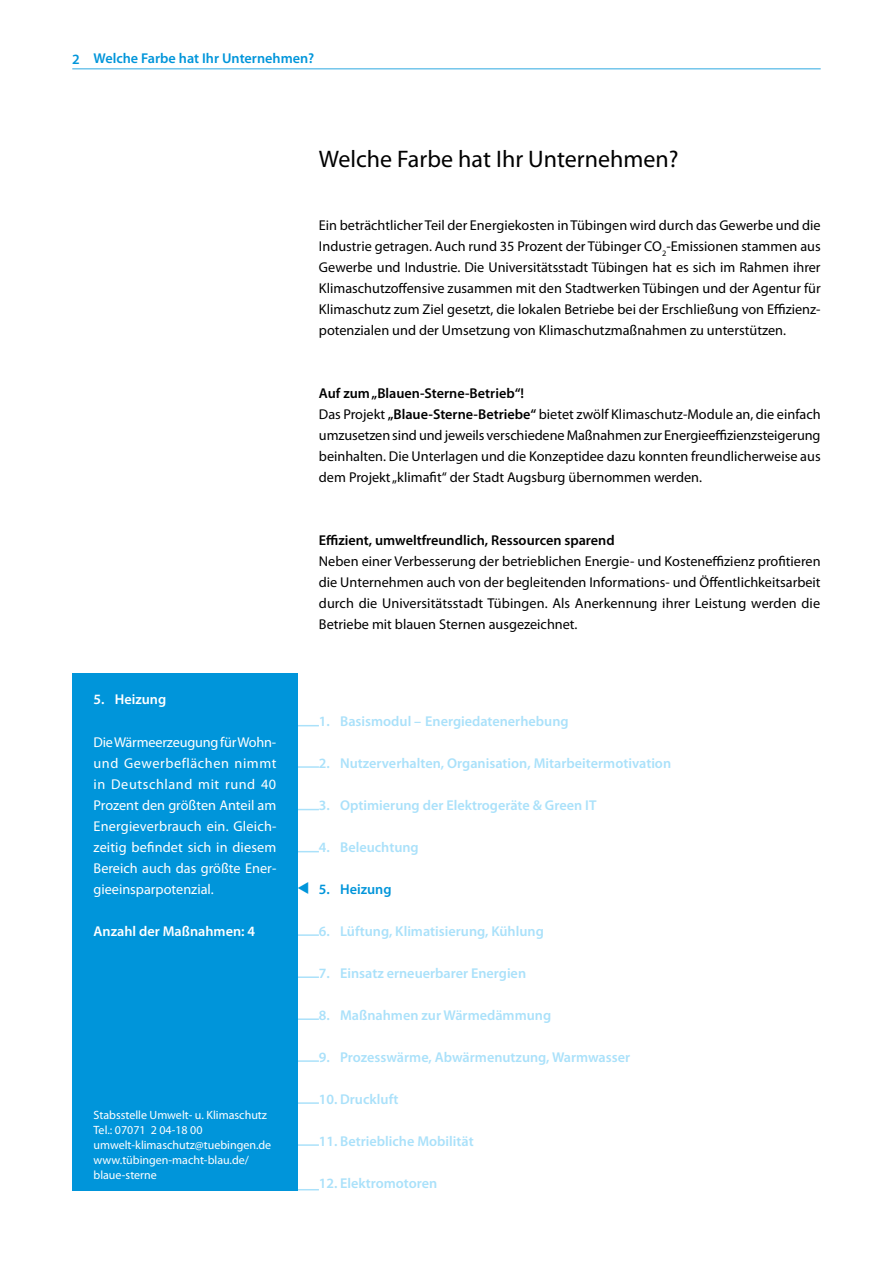
<style>
.page{position:relative;width:893px;height:1263px;background:#fff}
.page>*{position:absolute;margin:0;border:0;box-sizing:border-box;transform-origin:0 0}
.t1{font:24px "Myriad Pro";color:#000}
.t2{font:14.25px/21px "Myriad Pro";color:#000;text-align:justify}
.t3{font:600 14.25px "Myriad Pro";color:#aae1fa}
.t4{font:14.25px/21px "Myriad Pro";color:#fff;text-align:justify}
.t5{font:600 14.25px "Myriad Pro";color:#000}
.t6{font:600 14.25px "Myriad Pro";color:#0095da}
.t7{font:600 14.25px "Myriad Pro";color:#fff}
.t8{font:12px/15px "Myriad Pro";color:#fff}
.s1{font-weight:600}
</style>
<div class="page">
<hr style="left:72px;top:68px;width:749px;height:2px;background:#73c5eb">
<svg style="left:298px;top:725px;width:21px;height:1px"></svg>
<hr style="left:293px;top:766px;width:26px;height:2px;background:#aae1fa">
<svg style="left:298px;top:809px;width:21px;height:1px"></svg>
<svg style="left:298px;top:851px;width:21px;height:1px"></svg>
<hr style="left:293px;top:934px;width:26px;height:2px;background:#aae1fa">
<hr style="left:293px;top:976px;width:26px;height:2px;background:#aae1fa">
<hr style="left:293px;top:1018px;width:26px;height:2px;background:#aae1fa">
<hr style="left:293px;top:1060px;width:26px;height:2px;background:#aae1fa">
<hr style="left:293px;top:1102px;width:26px;height:2px;background:#aae1fa">
<hr style="left:293px;top:1144px;width:26px;height:2px;background:#aae1fa">
<svg style="left:298px;top:1189px;width:21px;height:1px"></svg>
<div style="left:72px;top:673px;width:226px;height:518px;background:#0095da"></div>
<p class="t6" style="left:72px;top:50px;width:9px">2</p>
<p class="t6" style="left:94px;top:49px;width:222px">Welche Farbe hat Ihr Unternehmen?</p>
<p class="t7" style="left:94px;top:691px;width:74px">5. Heizung</p>
<p class="t4" style="left:94px;top:731px;width:184px">Die Wärmeerzeugung für Wohn&shy;und Gewerbeflächen nimmt in Deutschland mit rund 40<br>Prozent den größten Anteil am Energieverbrauch ein. Gleich&shy;zeitig befindet sich in diesem Bereich auch das größte Ener&shy;gieeinsparpotenzial.</p>
<p class="t7" style="left:94px;top:922px;width:163px">Anzahl der Maßnahmen: 4</p>
<p class="t8" style="left:94px;top:1107px;width:179px">Stabsstelle Umwelt- u. Klimaschutz<br>Tel.: 07071 2 04-18 00 umwelt-klimaschutz@tuebingen.de www.tübingen-macht-blau.de/ blaue-sterne</p>
<h1 class="t1" style="left:319px;top:144px;width:361px">Welche Farbe hat Ihr Unternehmen?</h1>
<p class="t2" style="left:319px;top:214px;width:503px">Ein beträchtlicher Teil der Energiekosten in Tübingen wird durch das Gewerbe und die Industrie getragen. Auch rund 35 Prozent der Tübinger CO<sub>2</sub>-Emissionen stammen aus Gewerbe und Industrie. Die Universitätsstadt Tübingen hat es sich im Rahmen ihrer Klimaschutzoffensive zusammen mit den Stadtwerken Tübingen und der Agentur für Klimaschutz zum Ziel gesetzt, die lokalen Betriebe bei der Erschließung von Effizienz&shy;potenzialen und der Umsetzung von Klimaschutzmaßnahmen zu unterstützen.</p>
<p class="t2" style="left:319px;top:382px;width:503px;text-align:left"><span class="s1">Auf zum „Blauen-Sterne-Betrieb“!<br></span>Das Projekt <span class="s1">„Blaue-Sterne-Betriebe“</span> bietet zwölf Klimaschutz-Module an, die einfach umzusetzen sind und jeweils verschiedene Maßnahmen zur Energieeffizienzsteigerung beinhalten. Die Unterlagen und die Konzeptidee dazu konnten freundlicherweise aus dem Projekt „klimafit“ der Stadt Augsburg übernommen werden.</p>
<p class="t5" style="left:319px;top:531px;width:297px">Effizient, umweltfreundlich, Ressourcen sparend</p>
<p class="t2" style="left:319px;top:550px;width:503px">Neben einer Verbesserung der betrieblichen Energie- und Kosteneffizienz profitieren die Unternehmen auch von der begleitenden Informations- und Öffentlichkeitsarbeit durch die Universitätsstadt Tübingen. Als Anerkennung ihrer Leistung werden die Betriebe mit blauen Sternen ausgezeichnet.</p>
<p class="t3" style="left:319px;top:712px;width:251px">1. Basismodul – Energiedatenerhebung</p>
<p class="t3" style="left:319px;top:754px;width:354px">2. Nutzerverhalten, Organisation, Mitarbeitermotivation</p>
<p class="t3" style="left:319px;top:796px;width:279px">3. Optimierung der Elektrogeräte &amp; Green IT</p>
<p class="t3" style="left:319px;top:838px;width:101px">4. Beleuchtung</p>
<p class="t6" style="left:319px;top:880px;width:74px">5. Heizung</p>
<p class="t3" style="left:319px;top:922px;width:226px">6. Lüftung, Klimatisierung, Kühlung</p>
<p class="t3" style="left:319px;top:964px;width:209px">7. Einsatz erneuerbarer Energien</p>
<p class="t3" style="left:319px;top:1006px;width:234px">8. Maßnahmen zur Wärmedämmung</p>
<p class="t3" style="left:319px;top:1048px;width:313px">9. Prozesswärme, Abwärmenutzung, Warmwasser</p>
<p class="t3" style="left:319px;top:1090px;width:81px">10. Druckluft</p>
<p class="t3" style="left:319px;top:1132px;width:156px">11. Betriebliche Mobilität</p>
<p class="t3" style="left:319px;top:1174px;width:120px">12. Elektromotoren</p>
</div>
